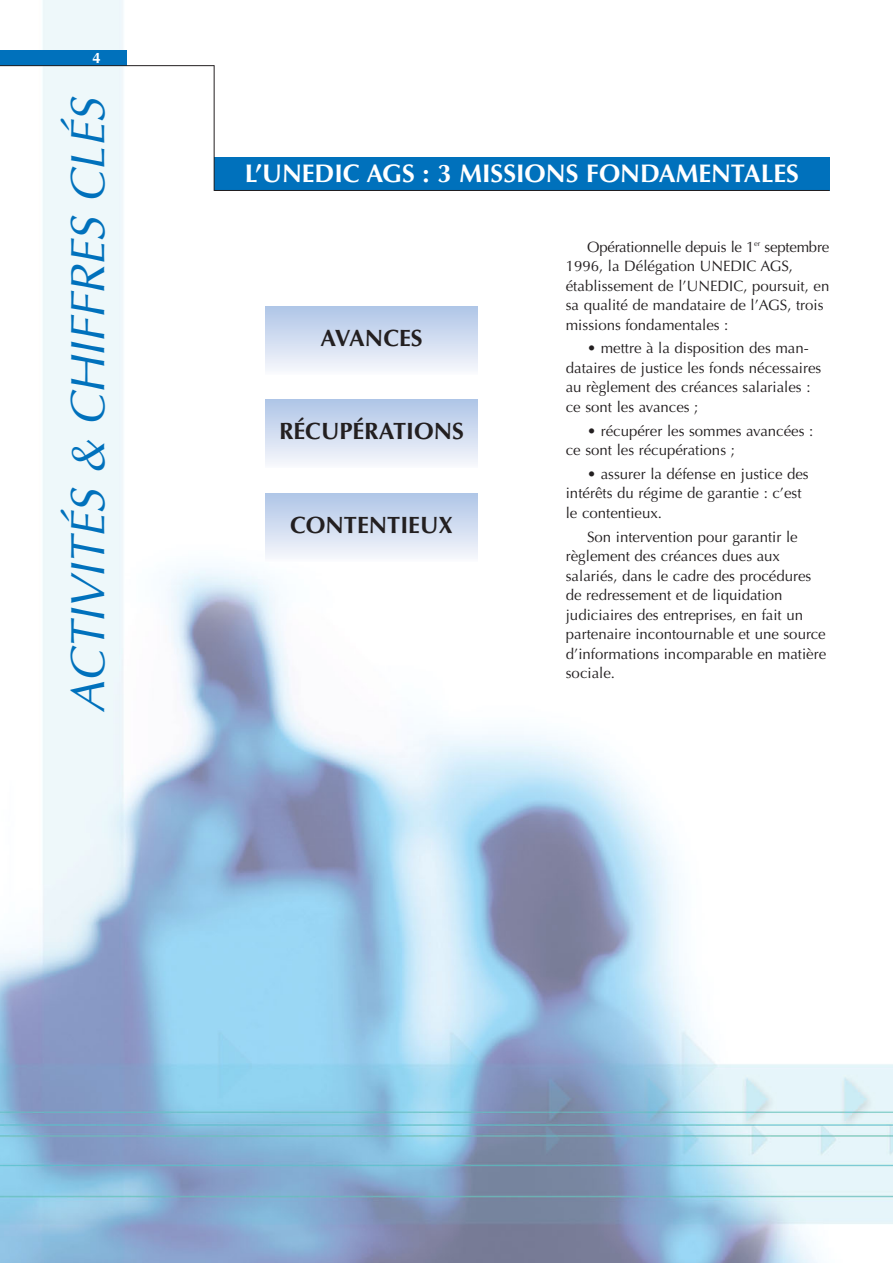
<style>
.page{position:relative;width:893px;height:1263px;background:#fff}
.page>*{position:absolute;margin:0;border:0;box-sizing:border-box;transform-origin:0 0}
.t1{font:italic 48px "Optima";color:#0071bc}
.t2{font:700 25.5px "Optima";color:#fff}
.t3{font:700 23.55px "Optima";color:#231f20}
.t4{font:15px/19.5px "Optima";color:#231f20}
.t5{font:700 15px "Optima";color:#fff}
</style>
<div class="page">
<img style="left:0;top:0;width:892px;height:1263px">
<div style="left:214px;top:157px;width:615px;height:33px;background:#0071bc"></div>
<hr style="left:214px;top:190px;width:615px;height:1px;background:#231f20">
<hr style="left:214px;top:65px;width:1px;height:126px;background:#231f20">
<div style="left:0;top:50px;width:126px;height:15px;background:#0071bc"></div>
<hr style="left:0;top:65px;width:214px;height:1px;background:#231f20">
<div style="left:265px;top:306px;width:213px;height:68px;background:linear-gradient(to bottom,#aec5e7,#f6f7fc)"></div>
<div style="left:265px;top:400px;width:213px;height:68px;background:linear-gradient(to bottom,#afc5e7,#f7f8fc)"></div>
<div style="left:265px;top:493px;width:213px;height:68px;background:linear-gradient(to bottom,#aec5e7,#f6f7fc)"></div>
<p class="t5" style="left:92px;top:51px;width:10px">4</p>
<h1 class="t1" style="left:68px;top:713px;width:617px;rotate:-90deg">ACTIVITÉS &amp; CHIFFRES CLÉS</h1>
<h2 class="t2" style="left:245px;top:163px;width:556px">L’UNEDIC AGS : 3 MISSIONS FONDAMENTALES</h2>
<h3 class="t3" style="left:320px;top:328px;width:104px">AVANCES</h3>
<h3 class="t3" style="left:279px;top:422px;width:186px">RÉCUPÉRATIONS</h3>
<h3 class="t3" style="left:290px;top:515px;width:164px">CONTENTIEUX</h3>
<p class="t4" style="left:566px;top:238px;width:265px;text-indent:21px">Opérationnelle depuis le 1<sup>er</sup> septembre 1996, la Délégation UNEDIC AGS, établissement de l’UNEDIC, poursuit, en sa qualité de mandataire de l’AGS, trois missions fondamentales :</p>
<p class="t4" style="left:566px;top:340px;width:257px;text-indent:21px">• mettre à la disposition des man&shy;dataires de justice les fonds nécessaires au règlement des créances salariales : ce sont les avances ;</p>
<p class="t4" style="left:566px;top:422px;width:249px;text-indent:21px">• récupérer les sommes avancées : ce sont les récupérations ;</p>
<p class="t4" style="left:566px;top:465px;width:244px;text-indent:21px">• assurer la défense en justice des intérêts du régime de garantie : c’est le contentieux.</p>
<p class="t4" style="left:566px;top:528px;width:262px;text-indent:21px">Son intervention pour garantir le règlement des créances dues aux salariés, dans le cadre des procédures de redressement et de liquidation judiciaires des entreprises, en fait un partenaire incontournable et une source d’informations incomparable en matière sociale.</p>
</div>
